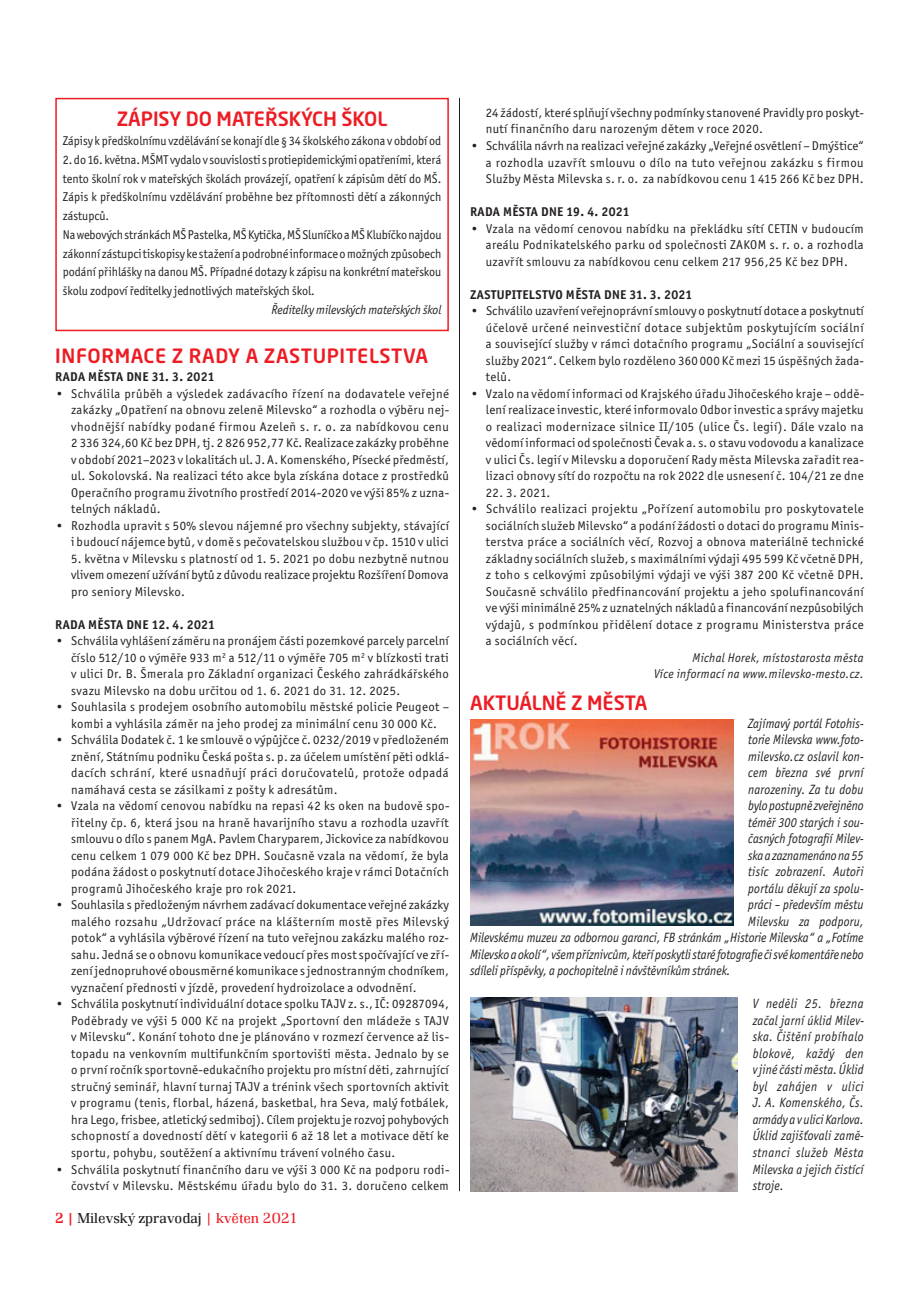
<style>
.page{position:relative;width:919px;height:1289px;background:#fff}
.page>*{position:absolute;margin:0;border:0;box-sizing:border-box;transform-origin:0 0}
.t1{font:500 19.5px "Neo Sans Pro";color:#ed1c24}
.t2{font:500 19.5px "Neo Sans Pro";letter-spacing:.03em;color:#ed1c24}
.t3{font:300 15px "Renault TOT";color:#231f20}
.t4{font:italic 13.5px/16.5px "Officina Sans Itc TOT";letter-spacing:.005em;color:#231f20;text-align:justify;scale:.9 1}
.t5{font:12.75px/16.5px "Officina Sans Itc TOT";letter-spacing:.025em;color:#231f20;text-align:justify}
.t6{font:12.75px/18.8px "Officina Sans Itc TOT";color:#231f20;scale:.95 1}
.t7{font:700 12.75px "Officina Sans Itc TOT";letter-spacing:.03em;color:#231f20}
.t8{font:italic 12.75px/16.5px "Officina Sans Itc TOT";letter-spacing:.03em;color:#231f20;text-align:right;scale:.95 1}
.t9{font:italic 12.75px "Officina Sans Itc TOT";color:#231f20;scale:.95 1}
.s1{font-weight:500;color:#ed1c24}
.s2{color:#ed1c24}
</style>
<div class="page">
<div style="left:55px;top:98px;width:394px;height:233px;border:2px solid #ed1c24"></div>
<hr style="left:459px;top:98px;width:1px;height:1093px;background:#231f20">
<img style="left:470px;top:719px;width:263px;height:206px">
<img style="left:470px;top:997px;width:267px;height:194px">
<h1 class="t1" style="left:117px;top:108px;width:272px">ZÁPISY DO MATEŘSKÝCH ŠKOL</h1>
<p class="t6" style="left:63px;top:132px;width:400px">Zápisy k předškolnímu vzdělávání se konají dle § 34 školského zákona v období od</p>
<p class="t6" style="left:63px;top:151px;width:400px">2. do 16. května. MŠMT vydalo v souvislosti s protiepidemickými opatřeními, která tento školní rok v mateřských školách provázejí, opatření k zápisům dětí do MŠ.<br>Zápis k předškolnímu vzdělávání proběhne bez přítomnosti dětí a zákonných zástupců.<br>Na webových stránkách MŠ Pastelka, MŠ Kytička, MŠ Sluníčko a MŠ Klubíčko najdou zákonní zástupci tiskopisy ke stažení a podrobné informace o možných způsobech podání přihlášky na danou MŠ. Případné dotazy k zápisu na konkrétní mateřskou školu zodpoví ředitelky jednotlivých mateřských škol.</p>
<p class="t9" style="left:271px;top:304px;width:180px">Ředitelky milevských mateřských škol</p>
<h1 class="t2" style="left:55px;top:345px;width:374px">INFORMACE Z RADY A ZASTUPITELSTVA</h1>
<p class="t7" style="left:55px;top:370px;width:161px">RADA MĚSTA DNE 31. 3. 2021</p>
<p class="t5" style="left:71px;top:386px;width:379px;text-indent:-16px">• Schválila průběh a výsledek zadávacího řízení na dodavatele veřejné zakázky „Opatření na obnovu zeleně Milevsko“ a rozhodla o výběru nej&shy;vhodnější nabídky podané firmou Azeleň s. r. o. za nabídkovou cenu 2 336 324,60 Kč bez DPH, tj. 2 826 952,77 Kč. Realizace zakázky proběhne v období 2021–2023 v lokalitách ul. J. A. Komenského, Písecké předměstí, ul. Sokolovská. Na realizaci této akce byla získána dotace z prostředků Operačního programu životního prostředí 2014-2020 ve výši 85% z uzna&shy;telných nákladů.</p>
<p class="t5" style="left:55px;top:518px;width:395px;text-align:right">• Rozhodla upravit s 50% slevou nájemné pro všechny subjekty, stávající i budoucí nájemce bytů, v domě s pečovatelskou službou v čp. 1510 v ulici</p>
<p class="t5" style="left:71px;top:551px;width:379px">5. května v Milevsku s platností od 1. 5. 2021 po dobu nezbytně nutnou vlivem omezení užívání bytů z důvodu realizace projektu Rozšíření Domova pro seniory Milevsko.</p>
<p class="t7" style="left:55px;top:618px;width:161px">RADA MĚSTA DNE 12. 4. 2021</p>
<p class="t5" style="left:71px;top:633px;width:379px;text-indent:-16px">• Schválila vyhlášení záměru na pronájem části pozemkové parcely parcelní číslo 512/10 o výměře 933 m<sup>2</sup> a 512/11 o výměře 705 m<sup>2</sup> v blízkosti trati v ulici Dr. B. Šmerala pro Základní organizaci Českého zahrádkářského svazu Milevsko na dobu určitou od 1. 6. 2021 do 31. 12. 2025.</p>
<p class="t5" style="left:55px;top:699px;width:395px;text-align:center">• Souhlasila s prodejem osobního automobilu městské policie Peugeot – kombi a vyhlásila záměr na jeho prodej za minimální cenu 30 000 Kč.</p>
<p class="t5" style="left:71px;top:732px;width:379px;text-indent:-16px">• Schválila Dodatek č. 1 ke smlouvě o výpůjčce č. 0232/2019 v předloženém znění, Státnímu podniku Česká pošta s. p. za účelem umístění pěti odklá&shy;dacích schrání, které usnadňují práci doručovatelů, protože odpadá namáhavá cesta se zásilkami z pošty k adresátům.</p>
<p class="t5" style="left:71px;top:798px;width:380px;text-indent:-16px">• Vzala na vědomí cenovou nabídku na repasi 42 ks oken na budově spo&shy;řitelny čp. 6, která jsou na hraně havarijního stavu a rozhodla uzavřít smlouvu o dílo s panem MgA. Pavlem Charyparem, Jickovice za nabídkovou cenu celkem 1 079 000 Kč bez DPH. Současně vzala na vědomí, že byla podána žádost o poskytnutí dotace Jihočeského kraje v rámci Dotačních programů Jihočeského kraje pro rok 2021.</p>
<p class="t5" style="left:71px;top:897px;width:379px;text-indent:-16px">• Souhlasila s předloženým návrhem zadávací dokumentace veřejné zakázky malého rozsahu „Udržovací práce na klášterním mostě přes Milevský potok“ a vyhlásila výběrové řízení na tuto veřejnou zakázku malého roz&shy;sahu. Jedná se o obnovu komunikace vedoucí přes most spočívající ve zří&shy;zení jednopruhové obousměrné komunikace s jednostranným chodníkem, vyznačení přednosti v jízdě, provedení hydroizolace a odvodnění.</p>
<p class="t5" style="left:71px;top:996px;width:379px;text-indent:-16px">• Schválila poskytnutí individuální dotace spolku TAJV z. s., IČ: 09287094, Poděbrady ve výši 5 000 Kč na projekt „Sportovní den mládeže s TAJV v Milevsku“. Konání tohoto dne je plánováno v rozmezí července až lis&shy;topadu na venkovním multifunkčním sportovišti města. Jednalo by se o první ročník sportovně-edukačního projektu pro místní děti, zahrnující stručný seminář, hlavní turnaj TAJV a trénink všech sportovních aktivit v programu (tenis, florbal, házená, basketbal, hra Seva, malý fotbálek, hra Lego, frisbee, atletický sedmiboj). Cílem projektu je rozvoj pohybových schopností a dovedností dětí v kategorii 6 až 18 let a motivace dětí ke sportu, pohybu, soutěžení a aktivnímu trávení volného času.</p>
<p class="t5" style="left:55px;top:1161px;width:395px;text-align:right">• Schválila poskytnutí finančního daru ve výši 3 000 Kč na podporu rodi&shy;čovství v Milevsku. Městskému úřadu bylo do 31. 3. doručeno celkem</p>
<p class="t3" style="left:55px;top:1212px;width:244px"><span class="s1">2 |</span> Milevský zpravodaj <span class="s2">| květen 2021</span></p>
<p class="t5" style="left:486px;top:105px;width:379px">24 žádostí, které splňují všechny podmínky stanovené Pravidly pro poskyt&shy;nutí finančního daru narozeným dětem v roce 2020.</p>
<p class="t5" style="left:486px;top:138px;width:379px;text-indent:-16px">• Schválila návrh na realizaci veřejné zakázky „Veřejné osvětlení – Dmýštice“ a rozhodla uzavřít smlouvu o dílo na tuto veřejnou zakázku s firmou Služby Města Milevska s. r. o. za nabídkovou cenu 1 415 266 Kč bez DPH.</p>
<p class="t7" style="left:470px;top:205px;width:161px">RADA MĚSTA DNE 19. 4. 2021</p>
<p class="t5" style="left:486px;top:221px;width:379px;text-indent:-16px">• Vzala na vědomí cenovou nabídku na překládku sítí CETIN v budoucím areálu Podnikatelského parku od společnosti ZAKOM s. r. o. a rozhodla uzavřít smlouvu za nabídkovou cenu celkem 217 956,25 Kč bez DPH.</p>
<p class="t7" style="left:470px;top:288px;width:224px">ZASTUPITELSTVO MĚSTA DNE 31. 3. 2021</p>
<p class="t5" style="left:486px;top:303px;width:379px;text-indent:-16px">• Schválilo uzavření veřejnoprávní smlouvy o poskytnutí dotace a poskytnutí účelově určené neinvestiční dotace subjektům poskytujícím sociální a související služby v rámci dotačního programu „Sociální a související služby 2021“. Celkem bylo rozděleno 360 000 Kč mezi 15 úspěšných žada&shy;telů.</p>
<p class="t5" style="left:486px;top:386px;width:380px;text-indent:-16px">• Vzalo na vědomí informaci od Krajského úřadu Jihočeského kraje – oddě&shy;lení realizace investic, které informovalo Odbor investic a správy majetku o realizaci modernizace silnice II/105 (ulice Čs. legií). Dále vzalo na vědomí informaci od společnosti Čevak a. s. o stavu vodovodu a kanalizace v ulici Čs. legií v Milevsku a doporučení Rady města Milevska zařadit rea&shy;lizaci obnovy sítí do rozpočtu na rok 2022 dle usnesení č. 104/21 ze dne</p>
<p class="t5" style="left:486px;top:485px;width:66px">22. 3. 2021.</p>
<p class="t5" style="left:486px;top:501px;width:379px;text-indent:-16px">• Schválilo realizaci projektu „Pořízení automobilu pro poskytovatele sociálních služeb Milevsko“ a podání žádosti o dotaci do programu Minis&shy;terstva práce a sociálních věcí, Rozvoj a obnova materiálně technické základny sociálních služeb, s maximálními výdaji 495 599 Kč včetně DPH, z toho s celkovými způsobilými výdaji ve výši 387 200 Kč včetně DPH.<br>Současně schválilo předfinancování projektu a jeho spolufinancování ve výši minimálně 25% z uznatelných nákladů a financování nezpůsobilých výdajů, s podmínkou přidělení dotace z programu Ministerstva práce a sociálních věcí.</p>
<p class="t8" style="left:654px;top:650px;width:222px">Michal Horek, místostarosta města<br>Více informací na www.milevsko-mesto.cz.</p>
<h1 class="t1" style="left:470px;top:692px;width:179px">AKTUÁLNĚ Z MĚSTA</h1>
<p class="t4" style="left:748px;top:716px;width:130px">Zajímavý portál Fotohis-</p>
<p class="t4" style="left:748px;top:732px;width:130px">torie Milevska www.foto-</p>
<p class="t4" style="left:748px;top:749px;width:130px">milevsko.cz oslavil kon-</p>
<p class="t4" style="left:748px;top:765px;width:130px">cem března své první</p>
<p class="t4" style="left:748px;top:782px;width:130px">narozeniny. Za tu dobu</p>
<p class="t4" style="left:748px;top:798px;width:130px">bylo postupně zveřejněno</p>
<p class="t4" style="left:748px;top:815px;width:130px">téměř 300 starých i sou-</p>
<p class="t4" style="left:748px;top:831px;width:130px">časných fotografií Milev-</p>
<p class="t4" style="left:748px;top:848px;width:130px">ska a zaznamenáno na 55</p>
<p class="t4" style="left:748px;top:864px;width:130px">tisíc zobrazení. Autoři</p>
<p class="t4" style="left:748px;top:881px;width:130px">portálu děkují za spolu-</p>
<p class="t4" style="left:748px;top:897px;width:130px">práci – především městu</p>
<p class="t4" style="left:748px;top:914px;width:130px">Milevsku za podporu,</p>
<p class="t4" style="left:470px;top:930px;width:438px">Milevskému muzeu za odbornou garanci, FB stránkám „Historie Milevska“ a „Fotíme</p>
<p class="t4" style="left:470px;top:947px;width:439px">Milevsko a okolí“, všem příznivcům, kteří poskytli staré fotografie či své komentáře nebo</p>
<p class="t4" style="left:470px;top:963px;width:291px">sdíleli příspěvky, a pochopitelně i návštěvníkům stránek.</p>
<p class="t4" style="left:752px;top:996px;width:125px">V neděli 25. března začal jarní úklid Milev&shy;ska. Čištění probíhalo blokově, každý den v jiné části města. Úklid byl zahájen v ulici J. A. Komenského, Čs. armády a v ulici Karlova.<br>Úklid zajišťovali zamě&shy;stnanci služeb Města Milevska a jejich čistící stroje.</p>
</div>
